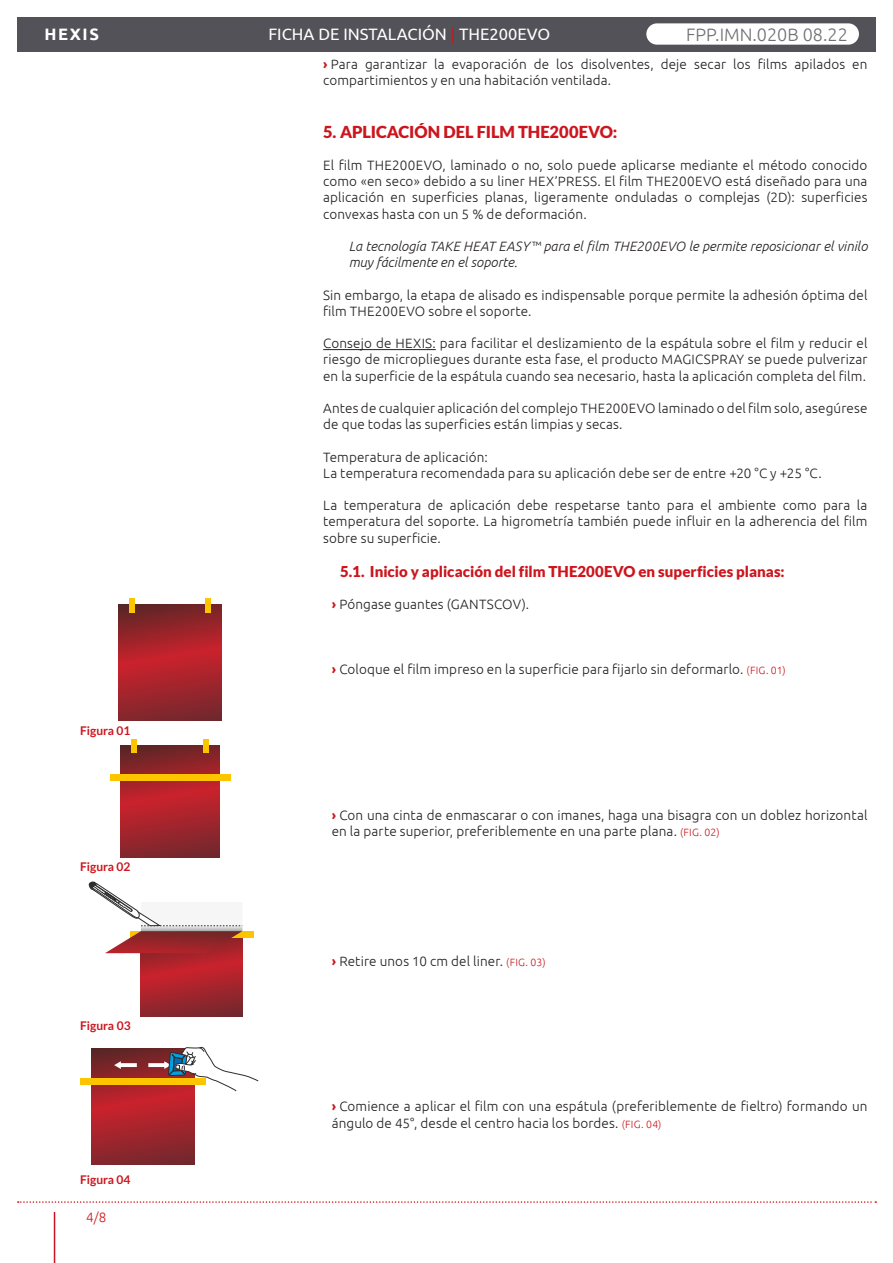
<style>
.page{position:relative;width:893px;height:1263px;background:#fff}
.page>*{position:absolute;margin:0;border:0;box-sizing:border-box;transform-origin:0 0}
.t1{font:300 18px "Ubuntu";color:#6f7073}
.t2{font:900 16.5px "Lato";color:#cd151d}
.t3{font:16.5px "Ubuntu";color:#fff}
.t4{font:700 16.5px "Ubuntu";letter-spacing:.1em;color:#fff}
.t5{font:900 15px "Lato";letter-spacing:.005em;color:#cd151d}
.t6{font:300 13.5px/16.2px "Ubuntu";letter-spacing:.01em;color:#231f20}
.avertissement{font:italic 300 13.5px/16.2px "Ubuntu";color:#231f20}
.t7{font:300 13.5px "Ubuntu";color:#cd151d}
.légende{font:700 12px "Lato";color:#cd151d}
.s1{color:#cd151d}
.s2{font-weight:700;color:#cd151d}
.s3{font-size:10.5px;color:#cd151d}
</style>
<div class="page">
<div style="left:17px;top:17px;width:859px;height:34px;background:#545259"></div>
<svg style="left:18px;top:1201px;width:858px;height:2px"></svg>
<hr style="left:54px;top:1212px;width:1px;height:51px;background:#cd151d">
<hr style="left:323px;top:349px;width:113px;height:1px;background:#231f20">
<svg style="left:118px;top:604px;width:104px;height:116px;background:#9c242a"></svg>
<div style="left:130px;top:598px;width:5px;height:14px;background:#fdc500"></div>
<div style="left:205px;top:598px;width:5px;height:14px;background:#fdc500"></div>
<svg style="left:120px;top:745px;width:100px;height:112px;background:#9b242a"></svg>
<div style="left:131px;top:740px;width:6px;height:13px;background:#fdc500"></div>
<div style="left:204px;top:740px;width:5px;height:13px;background:#fdc500"></div>
<div style="left:110px;top:774px;width:120px;height:7px;background:#fdc500"></div>
<div style="left:130px;top:931px;width:123px;height:7px;background:#fdc500"></div>
<svg style="left:88px;top:881px;width:154px;height:135px"></svg>
<svg style="left:91px;top:1048px;width:103px;height:117px;background:#9c242b"></svg>
<svg style="left:114px;top:1061px;width:23px;height:8px"></svg>
<div style="left:80px;top:1078px;width:126px;height:7px;background:#fdc500"></div>
<svg style="left:148px;top:1047px;width:111px;height:44px"></svg>
<div style="left:646px;top:23px;width:213px;height:22px;background:#fff;border-radius:11px"></div>
<p class="t4" style="left:44px;top:25px;width:56px">HEXIS</p>
<p class="légende" style="left:80px;top:723px;width:52px">Figura 01</p>
<p class="légende" style="left:80px;top:860px;width:52px">Figura 02</p>
<p class="légende" style="left:80px;top:1019px;width:52px">Figura 03</p>
<p class="légende" style="left:80px;top:1172px;width:52px">Figura 04</p>
<p class="t7" style="left:86px;top:1209px;width:22px">4/8</p>
<p class="t3" style="left:268px;top:25px;width:283px">FICHA DE INSTALACIÓN <span class="s1">|</span> THE200EVO</p>
<h1 class="t1" style="left:686px;top:24px;width:163px">FPP.IMN.020B 08.22</h1>
<p class="t6" style="left:323px;top:56px;width:546px"><span class="s2">›</span> Para garantizar la evaporación de los disolventes, deje secar los films apilados en compartimientos y en una habitación ventilada.</p>
<p class="t2" style="left:323px;top:122px;width:296px">5. APLICACIÓN DEL FILM THE200EVO:</p>
<p class="t6" style="left:323px;top:157px;width:546px;text-align:justify">El film THE200EVO, laminado o no, solo puede aplicarse mediante el método conocido como «en seco» debido a su liner HEX’PRESS. El film THE200EVO está diseñado para una aplicación en superficies planas, ligeramente onduladas o complejas (2D): superficies convexas hasta con un 5 % de deformación.</p>
<p class="avertissement" style="left:349px;top:238px;width:520px">La tecnología TAKE HEAT EASY™ para el film THE200EVO le permite reposicionar el vinilo muy fácilmente en el soporte.</p>
<p class="t6" style="left:323px;top:286px;width:546px">Sin embargo, la etapa de alisado es indispensable porque permite la adhesión óptima del film THE200EVO sobre el soporte.</p>
<p class="t6" style="left:323px;top:335px;width:546px;text-align:justify">Consejo de HEXIS: para facilitar el deslizamiento de la espátula sobre el film y reducir el riesgo de micropliegues durante esta fase, el producto MAGICSPRAY se puede pulverizar en la superficie de la espátula cuando sea necesario, hasta la aplicación completa del film.</p>
<p class="t6" style="left:323px;top:400px;width:546px">Antes de cualquier aplicación del complejo THE200EVO laminado o del film solo, asegúrese de que todas las superficies están limpias y secas.</p>
<p class="t6" style="left:323px;top:448px;width:166px">Temperatura de aplicación:</p>
<p class="t6" style="left:323px;top:465px;width:500px">La temperatura recomendada para su aplicación debe ser de entre +20 °C y +25 °C.</p>
<p class="t6" style="left:323px;top:497px;width:546px;text-align:justify">La temperatura de aplicación debe respetarse tanto para el ambiente como para la temperatura del soporte. La higrometría también puede influir en la adherencia del film sobre su superficie.</p>
<p class="t5" style="left:340px;top:562px;width:446px">5.1. Inicio y aplicación del film THE200EVO en superficies planas:</p>
<p class="t6" style="left:332px;top:596px;width:199px"><span class="s2">›</span> Póngase guantes (GANTSCOV).</p>
<p class="t6" style="left:332px;top:661px;width:455px"><span class="s2">›</span> Coloque el film impreso en la superficie para fijarlo sin deformarlo. <span class="s3">(FIG. 01)</span></p>
<p class="t6" style="left:332px;top:807px;width:537px"><span class="s2">›</span> Con una cinta de enmascarar o con imanes, haga una bisagra con un doblez horizontal en la parte superior, preferiblemente en una parte plana. <span class="s3">(FIG. 02)</span></p>
<p class="t6" style="left:332px;top:952px;width:215px"><span class="s2">›</span> Retire unos 10 cm del liner. <span class="s3">(FIG. 03)</span></p>
<p class="t6" style="left:332px;top:1098px;width:537px"><span class="s2">›</span> Comience a aplicar el film con una espátula (preferiblemente de fieltro) formando un ángulo de 45°, desde el centro hacia los bordes. <span class="s3">(FIG. 04)</span></p>
</div>
